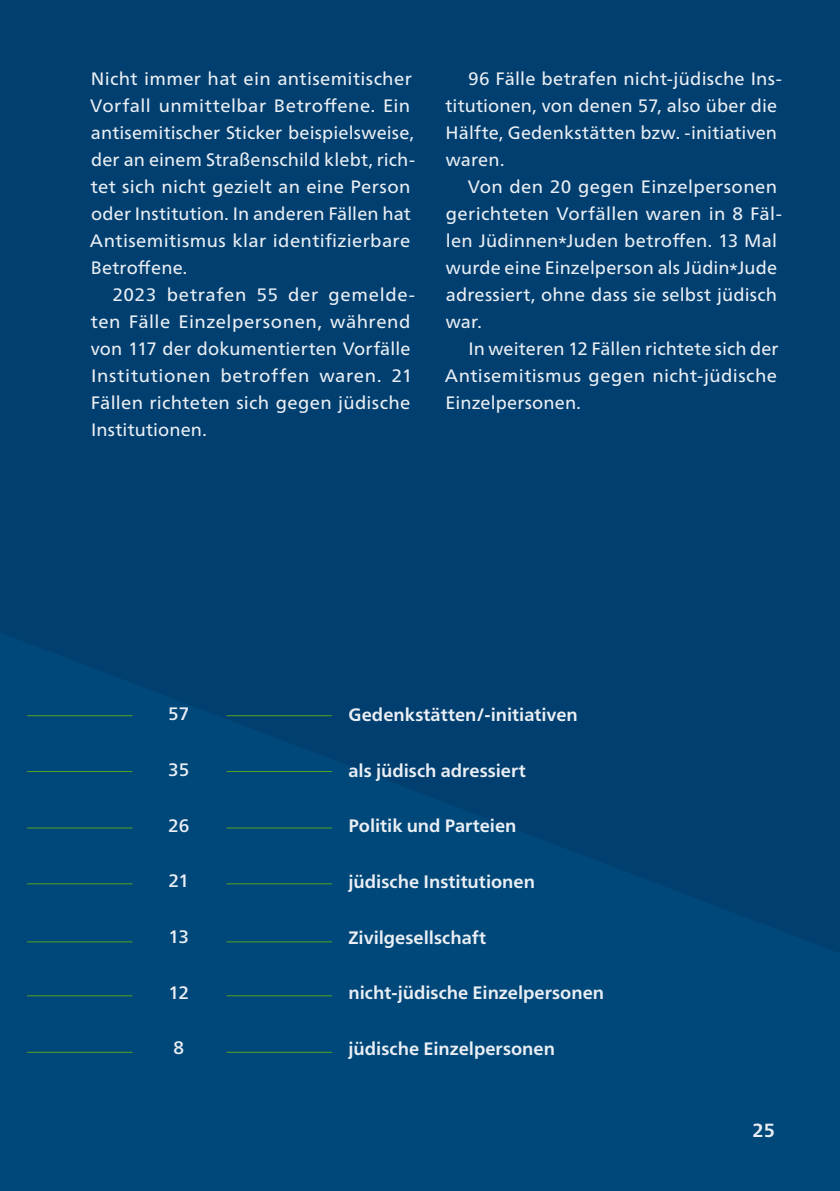
<style>
.page{position:relative;width:840px;height:1191px;background:#fff}
.page>*{position:absolute;margin:0;border:0;box-sizing:border-box;transform-origin:0 0}
.t1{font:700 19px "Neue Frutiger World";color:#ebeff5}
.Fließtext{font:18px/27px "Neue Frutiger World";letter-spacing:.015em;color:#ebeff5}
.t2{font:700 18px "Neue Frutiger World";color:#ebeff5}
.t3{font:500 18px "Neue Frutiger World";letter-spacing:-.015em;color:#ebeff5}
</style>
<div class="page">
<div style="left:0;top:0;width:839px;height:1191px;background:#003f6f"></div>
<hr style="left:27px;top:715px;width:105px;height:1px;background:#53a220">
<hr style="left:27px;top:941px;width:105px;height:1px;background:#53a220">
<hr style="left:27px;top:827px;width:105px;height:1px;background:#53a220">
<hr style="left:27px;top:1051px;width:105px;height:1px;background:#53a220">
<hr style="left:27px;top:771px;width:105px;height:1px;background:#53a220">
<hr style="left:27px;top:995px;width:105px;height:1px;background:#53a220">
<hr style="left:27px;top:883px;width:105px;height:1px;background:#53a220">
<hr style="left:226px;top:715px;width:106px;height:1px;background:#53a220">
<hr style="left:226px;top:941px;width:106px;height:1px;background:#53a220">
<hr style="left:226px;top:827px;width:106px;height:1px;background:#53a220">
<hr style="left:226px;top:1051px;width:106px;height:1px;background:#53a220">
<hr style="left:226px;top:771px;width:106px;height:1px;background:#53a220">
<hr style="left:226px;top:995px;width:106px;height:1px;background:#53a220">
<hr style="left:226px;top:883px;width:106px;height:1px;background:#53a220">
<p class="Fließtext" style="left:90px;top:66px;width:326px">Nicht immer hat ein antisemitischer Vorfall unmittelbar Betroffene. Ein antisemitischer Sticker beispielsweise, der an einem Straßenschild klebt, rich&shy;tet sich nicht gezielt an eine Person oder Institution. In anderen Fällen hat Antisemitismus klar identifizierbare Betroffene.</p>
<p class="Fließtext" style="left:91px;top:281px;width:325px;text-indent:22px">2023 betrafen 55 der gemelde&shy;ten Fälle Einzelpersonen, während von 117 der dokumentierten Vorfälle<br>Institutionen betroffen waren. 21<br>Fällen richteten sich gegen jüdische<br>Institutionen.</p>
<p class="Fließtext" style="left:445px;top:66px;width:337px;text-indent:22px">96 Fälle betrafen nicht-jüdische Ins&shy;titutionen, von denen 57, also über die<br>Hälfte, Gedenkstätten bzw. -initiativen waren.</p>
<p class="Fließtext" style="left:445px;top:173px;width:337px;text-indent:22px">Von den 20 gegen Einzelpersonen gerichteten Vorfällen waren in 8 Fäl&shy;len Jüdinnen<sub>*</sub>Juden betroffen. 13 Mal wurde eine Einzelperson als Jüdin<sub>*</sub>Jude adressiert, ohne dass sie selbst jüdisch war.</p>
<p class="Fließtext" style="left:444px;top:335px;width:335px;text-align:justify;text-indent:24px">In weiteren 12 Fällen richtete sich der Antisemitismus gegen nicht-jüdische Einzelpersonen.</p>
<p class="t3" style="left:168px;top:699px;width:23px">57</p>
<p class="t3" style="left:168px;top:755px;width:23px">35</p>
<p class="t3" style="left:168px;top:810px;width:23px">26</p>
<p class="t3" style="left:168px;top:866px;width:22px">21</p>
<p class="t3" style="left:168px;top:921px;width:22px">13</p>
<p class="t3" style="left:168px;top:977px;width:22px">12</p>
<p class="t3" style="left:173px;top:1033px;width:12px">8</p>
<p class="t2" style="left:348px;top:699px;width:231px">Gedenkstätten/-initiativen</p>
<p class="t2" style="left:348px;top:754px;width:179px">als jüdisch adressiert</p>
<p class="t2" style="left:348px;top:810px;width:169px">Politik und Parteien</p>
<p class="t2" style="left:348px;top:866px;width:188px">jüdische Institutionen</p>
<p class="t2" style="left:348px;top:921px;width:139px">Zivilgesellschaft</p>
<p class="t2" style="left:348px;top:977px;width:257px">nicht-jüdische Einzelpersonen</p>
<p class="t2" style="left:348px;top:1032px;width:208px">jüdische Einzelpersonen</p>
<p class="t1" style="left:752px;top:1113px;width:24px">25</p>
</div>
